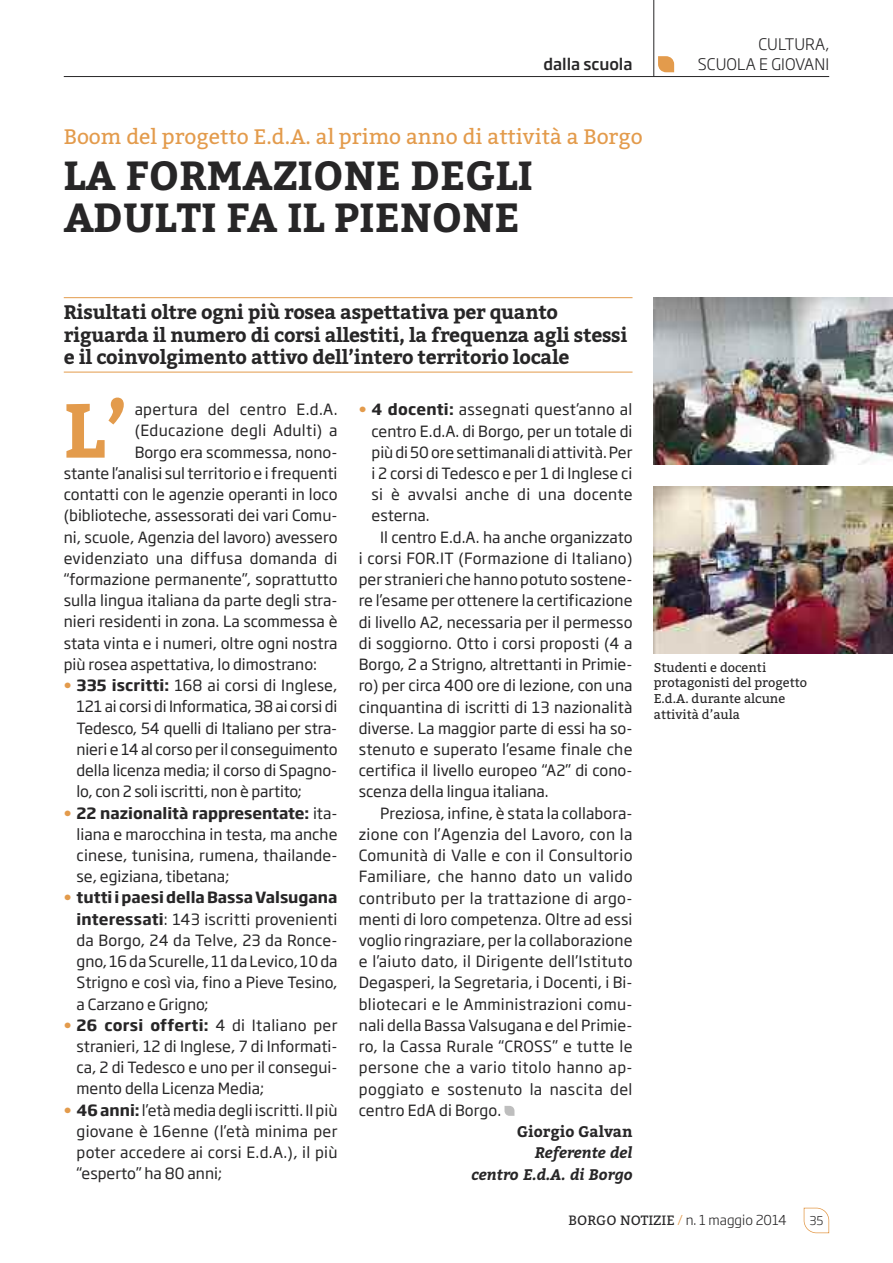
<style>
.page{position:relative;width:893px;height:1263px;background:#fff}
.page>*{position:absolute;margin:0;border:0;box-sizing:border-box;transform-origin:0 0}
.t1{font:700 76.35px "Bitter";color:#e39b4c}
.t2{font:700 40.5px/42px "Bitter";color:#272627}
.t3{font:21px "Bitter";color:#e39b4c}
.t4{font:700 19.5px/22.5px "Bitter";letter-spacing:-.015em;color:#272627}
.t5{font:300 15.75px "Soho Gothic Std";letter-spacing:.005em;color:#272627}
.t6{font:500 15.75px "Soho Gothic Std";color:#272627}
.t7{font:15.3px/21.3px "Soho Gothic Std";color:#272627;text-align:justify}
.t8{font:15.3px "Soho Gothic Std";letter-spacing:.02em;color:#272627}
.t9{font:15.3px "Soho Gothic Std";letter-spacing:.025em;color:#272627}
.t10{font:italic 700 15.3px/21.1px "Bitter";color:#272627;text-align:right}
.t11{font:700 15.3px "Bitter";color:#272627}
.t12{font:300 13.5px "Soho Gothic Std";color:#272627}
.t13{font:12.75px/15.8px "Bitter";color:#272627}
.t14{font:300 12px "Soho Gothic Std";color:#272627}
.s1{font-weight:700;color:#e39b4c}
.s2{font-weight:700}
.s3{font-family:"Bitter";font-weight:400}
.s4{color:#e39b4c}
</style>
<div class="page">
<hr style="left:64px;top:76px;width:765px;height:1px;background:#272627">
<hr style="left:653px;top:0;width:1px;height:77px;background:#272627">
<svg style="left:658px;top:56px;width:16px;height:16px"></svg>
<svg style="left:804px;top:1208px;width:25px;height:25px"></svg>
<hr style="left:64px;top:297px;width:568px;height:1px;background:#e39b4c">
<hr style="left:64px;top:372px;width:568px;height:1px;background:#e39b4c">
<svg style="left:504px;top:1106px;width:10px;height:10px"></svg>
<img style="left:654px;top:298px;width:239px;height:166px">
<img style="left:654px;top:487px;width:239px;height:166px">
<p class="t5" style="left:758px;top:36px;width:72px">CuLTuRA,</p>
<p class="t6" style="left:543px;top:55px;width:91px">dalla scuola</p>
<p class="t5" style="left:698px;top:55px;width:133px">SCuOLA E GIOVANI</p>
<h3 class="t3" style="left:64px;top:128px;width:580px">Boom del progetto E.d.A. al primo anno di attività a Borgo</h3>
<h2 class="t2" style="left:64px;top:158px;width:471px">LA FORMAZIONE DEGLI<br>ADULTI FA IL PIENONE</h2>
<p class="t4" style="left:64px;top:303px;width:565px">Risultati oltre ogni più rosea aspettativa per quanto riguarda il numero di corsi allestiti, la frequenza agli stessi e il coinvolgimento attivo dell’intero territorio locale</p>
<h1 class="t1" style="left:64px;top:398px;width:66px">L’</h1>
<p class="t8" style="left:135px;top:401px;width:204px">apertura del centro E.d.A.</p>
<p class="t8" style="left:135px;top:422px;width:204px">(Educazione degli Adulti) a</p>
<p class="t7" style="left:135px;top:442px;width:204px">Borgo era scommessa, nono-</p>
<p class="t7" style="left:64px;top:463px;width:275px">stante l’analisi sul territorio e i frequenti</p>
<p class="t7" style="left:64px;top:484px;width:275px">contatti con le agenzie operanti in loco</p>
<p class="t7" style="left:64px;top:505px;width:275px">(biblioteche, assessorati dei vari Comu-</p>
<p class="t7" style="left:64px;top:527px;width:275px">ni, scuole, Agenzia del lavoro) avessero</p>
<p class="t8" style="left:64px;top:549px;width:275px">evidenziato una diffusa domanda di</p>
<p class="t7" style="left:64px;top:569px;width:275px">“formazione permanente”, soprattutto</p>
<p class="t7" style="left:64px;top:590px;width:275px">sulla lingua italiana da parte degli stra-</p>
<p class="t7" style="left:64px;top:611px;width:275px">nieri residenti in zona. La scommessa è</p>
<p class="t7" style="left:64px;top:633px;width:275px">stata vinta e i numeri, oltre ogni nostra</p>
<p class="t7" style="left:64px;top:654px;width:255px">più rosea aspettativa, lo dimostrano:</p>
<p class="t7" style="left:77px;top:675px;width:262px;text-indent:-13px"><span class="s1">•</span> <span class="s2">335 iscritti:</span> 168 ai corsi di Inglese, 121 ai corsi di Informatica, 38 ai corsi di Tedesco, 54 quelli di Italiano per stra&shy;nieri e 14 al corso per il conseguimento della licenza media; il corso di Spagno&shy;lo, con 2 soli iscritti, non è partito;</p>
<p class="t7" style="left:77px;top:802px;width:262px;text-indent:-13px"><span class="s1">•</span> <span class="s2">22 nazionalità rappresentate:</span> ita&shy;liana e marocchina in testa, ma anche cinese, tunisina, rumena, thailande&shy;se, egiziana, tibetana;</p>
<p class="t7" style="left:77px;top:887px;width:262px;text-indent:-13px"><span class="s1">•</span> <span class="s2">tuttiipaesidellaBassaValsugana interessati</span>: 143 iscritti provenienti da Borgo, 24 da Telve, 23 da ronce&shy;gno,16daScurelle,11daLevico,10da Strigno e così via, fino a pieve Tesino, a Carzano e grigno;</p>
<p class="t7" style="left:77px;top:1015px;width:262px;text-indent:-13px"><span class="s1">•</span> <span class="s2">26 corsi offerti:</span> 4 di Italiano per stranieri, 12 di Inglese, 7 di Informati&shy;ca, 2 di Tedesco e uno per il consegui&shy;mento della Licenza Media;</p>
<p class="t7" style="left:77px;top:1100px;width:262px;text-indent:-13px"><span class="s1">•</span> <span class="s2">46anni:</span>l’età mediadegli iscritti. Ilpiù giovane è 16enne (l’età minima per poter accedere ai corsi E.d.A.), il più “esperto” ha 80 anni;</p>
<p class="t8" style="left:359px;top:401px;width:275px"><span class="s1">•</span> <span class="s2">4 docenti:</span> assegnati quest’anno al</p>
<p class="t7" style="left:372px;top:421px;width:262px">centro E.d.A. di Borgo, per un totale di</p>
<p class="t7" style="left:372px;top:442px;width:262px">piùdi50oresettimanalidiattività.per</p>
<p class="t7" style="left:372px;top:463px;width:262px">i 2 corsi di Tedesco e per 1 di Inglese ci</p>
<p class="t8" style="left:372px;top:486px;width:262px">si è avvalsi anche di una docente</p>
<p class="t7" style="left:372px;top:505px;width:60px">esterna.</p>
<p class="t7" style="left:380px;top:527px;width:254px">Il centro E.d.A. ha anche organizzato</p>
<p class="t8" style="left:359px;top:550px;width:275px">i corsi FOr.IT (Formazione di Italiano)</p>
<p class="t7" style="left:359px;top:569px;width:275px">per stranieri che hanno potuto sostene-</p>
<p class="t7" style="left:359px;top:590px;width:275px">re l’esame per ottenere la certificazione</p>
<p class="t7" style="left:359px;top:612px;width:275px">di livello A2, necessaria per il permesso</p>
<p class="t7" style="left:359px;top:633px;width:275px">di soggiorno. Otto i corsi proposti (4 a</p>
<p class="t7" style="left:359px;top:654px;width:275px">Borgo, 2 a Strigno, altrettanti in primie-</p>
<p class="t7" style="left:359px;top:675px;width:275px">ro) per circa 400 ore di lezione, con una</p>
<p class="t7" style="left:359px;top:696px;width:275px">cinquantina di iscritti di 13 nazionalità</p>
<p class="t7" style="left:359px;top:718px;width:275px">diverse. La maggior parte di essi ha so-</p>
<p class="t7" style="left:359px;top:739px;width:275px">stenuto e superato l’esame finale che</p>
<p class="t7" style="left:359px;top:760px;width:275px">certifica il livello europeo “A2” di cono-</p>
<p class="t7" style="left:359px;top:781px;width:191px">scenza della lingua italiana.</p>
<p class="t7" style="left:380px;top:803px;width:254px">preziosa, infine, è stata la collabora-</p>
<p class="t8" style="left:359px;top:826px;width:275px">zione con l’Agenzia del Lavoro, con la</p>
<p class="t9" style="left:359px;top:847px;width:275px">Comunità di Valle e con il Consultorio</p>
<p class="t9" style="left:359px;top:868px;width:275px">Familiare, che hanno dato un valido</p>
<p class="t9" style="left:359px;top:889px;width:275px">contributo per la trattazione di argo-</p>
<p class="t7" style="left:359px;top:909px;width:275px">menti di loro competenza. Oltre ad essi</p>
<p class="t7" style="left:359px;top:930px;width:275px">voglio ringraziare, per la collaborazione</p>
<p class="t8" style="left:359px;top:953px;width:275px">e l’aiuto dato, il Dirigente dell’Istituto</p>
<p class="t7" style="left:359px;top:972px;width:275px">Degasperi, la Segretaria, i Docenti, i Bi-</p>
<p class="t8" style="left:359px;top:995px;width:275px">bliotecari e le Amministrazioni comu-</p>
<p class="t7" style="left:359px;top:1015px;width:275px">nali della Bassa Valsugana e del primie-</p>
<p class="t9" style="left:359px;top:1038px;width:275px">ro, la Cassa rurale “CrOSS” e tutte le</p>
<p class="t9" style="left:359px;top:1059px;width:275px">persone che a vario titolo hanno ap-</p>
<p class="t9" style="left:359px;top:1080px;width:275px">poggiato e sostenuto la nascita del</p>
<p class="t7" style="left:359px;top:1100px;width:144px">centro EdA di Borgo.</p>
<p class="t11" style="left:517px;top:1125px;width:117px">Giorgio Galvan</p>
<p class="t10" style="left:471px;top:1143px;width:163px">Referente del<br>centro E.d.A. di Borgo</p>
<p class="t13" style="left:654px;top:660px;width:155px">Studenti e docenti protagonisti del progetto<br>E.d.A. durante alcune attività d’aula</p>
<p class="t12" style="left:568px;top:1212px;width:220px"><span class="s3">BORGO NOTIZIE</span> <span class="s4">/</span> n. 1 maggio 2014</p>
<p class="t14" style="left:809px;top:1213px;width:15px">35</p>
</div>
